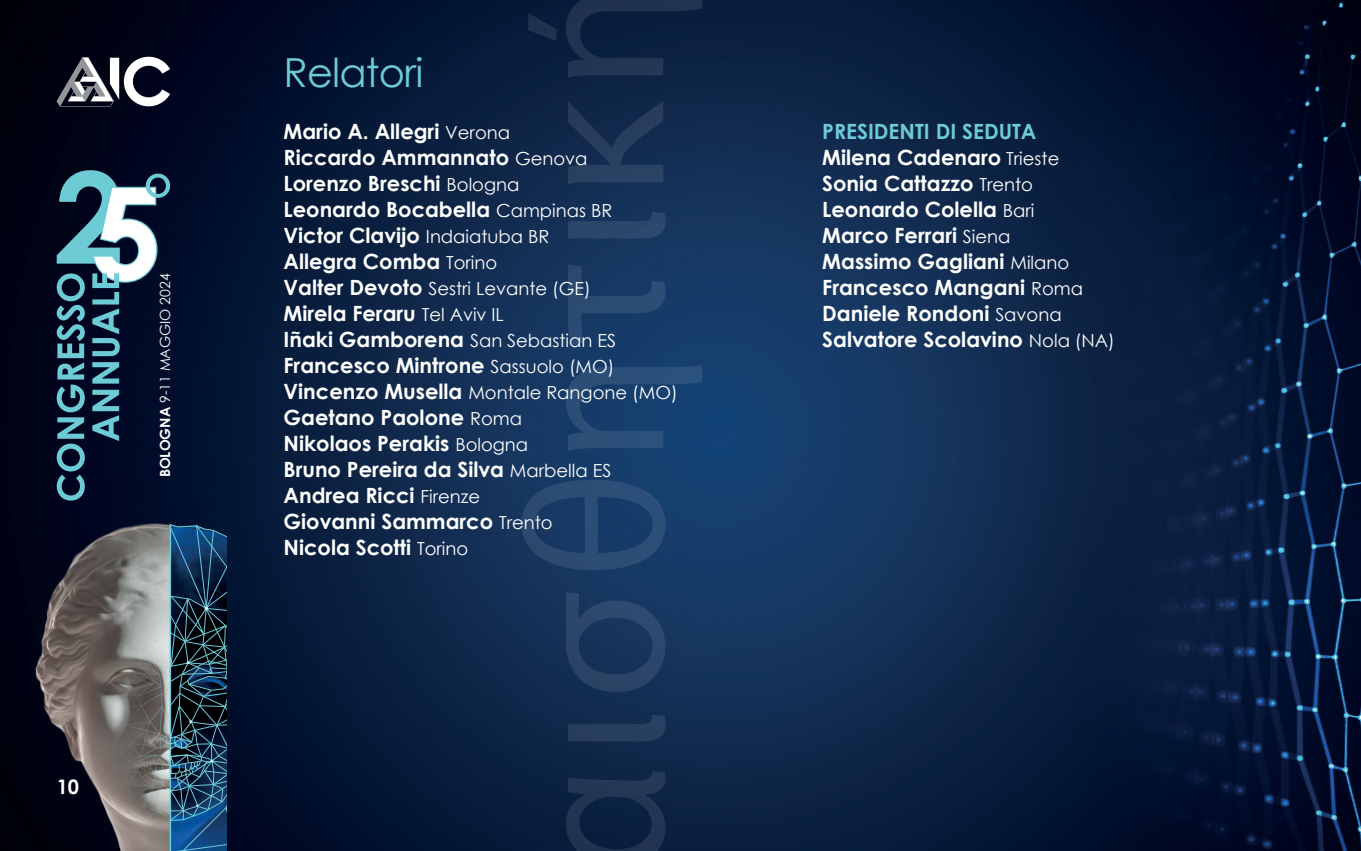
<style>
.page{position:relative;width:1361px;height:851px;background:#fff}
.page>*{position:absolute;margin:0;border:0;box-sizing:border-box;transform-origin:0 0}
.t1{font:40px "Century Gothic";letter-spacing:-.02em;color:#6dcbd6}
.t2{font:700 21px/26px "Century Gothic";color:#fff}
.t3{font:700 20px "Century Gothic";color:#fff}
.t4{font:18px "Century Gothic";color:#fff}
.t5{font:14px "Century Gothic";color:#fff}
.s1{font-weight:700}
.s2{font-weight:400;font-size:18px}
.s3{font-weight:700;font-size:21px}
.s4{color:#6dcbd6}
</style>
<div class="page">
<img style="left:0;top:0;width:1361px;height:850px">
<svg style="left:566px;top:770px;width:99px;height:80px;background:#152949"></svg>
<svg style="left:568px;top:714px;width:97px;height:27px;background:#203759"></svg>
<svg style="left:566px;top:592px;width:99px;height:100px;background:#1f3b61"></svg>
<svg style="left:521px;top:479px;width:144px;height:91px;background:#20416b"></svg>
<svg style="left:566px;top:365px;width:136px;height:86px;background:#1d4572"></svg>
<svg style="left:568px;top:264px;width:97px;height:81px;background:#1d3f69"></svg>
<svg style="left:568px;top:212px;width:97px;height:26px;background:#244065"></svg>
<svg style="left:568px;top:101px;width:95px;height:83px;background:#1b3355"></svg>
<svg style="left:528px;top:0;width:174px;height:78px;background:#102544"></svg>
<svg style="left:57px;top:57px;width:113px;height:49px"></svg>
<img style="left:13px;top:493px;width:214px;height:357px">
<svg style="left:171px;top:524px;width:56px;height:326px;background:#1a3d58"></svg>
<img style="left:46px;top:518px;width:125px;height:332px">
<svg style="left:57px;top:170px;width:113px;height:330px;background:#2c475c"></svg>
<p class="t5" style="left:155px;top:477px;width:205px;rotate:-90deg"><span class="s1">BOLOGNA</span> 9-11 MAGGIO 2024</p>
<p class="t3" style="left:57px;top:774px;width:24px">10</p>
<h1 class="t1" style="left:283px;top:44px;width:141px">Relatori</h1>
<p class="t2" style="left:283px;top:118px;width:330px">Mario A. Allegri <span class="s2">Verona<br></span>Riccardo Ammannato <span class="s2">Genova<br></span>Lorenzo Breschi <span class="s2">Bologna<br></span>Leonardo Bocabella <span class="s2">Campinas BR<br></span>Victor Clavijo <span class="s2">Indaiatuba BR<br></span>Allegra Comba <span class="s2">Torino</span></p>
<p class="t4" style="left:283px;top:276px;width:309px"><span class="s3">Valter Devoto</span> Sestri Levante (GE)</p>
<p class="t2" style="left:283px;top:300px;width:334px">Mirela Feraru <span class="s2">Tel Aviv IL<br></span>Iñaki Gamborena <span class="s2">San Sebastian ES<br></span>Francesco Mintrone <span class="s2">Sassuolo (MO)</span></p>
<p class="t4" style="left:283px;top:380px;width:396px"><span class="s3">Vincenzo Musella</span> Montale Rangone (MO)</p>
<p class="t2" style="left:283px;top:404px;width:329px">Gaetano Paolone <span class="s2">Roma<br></span>Nikolaos Perakis <span class="s2">Bologna<br></span>Bruno Pereira da Silva <span class="s2">Marbella ES<br></span>Andrea Ricci <span class="s2">Firenze<br></span>Giovanni Sammarco <span class="s2">Trento<br></span>Nicola Scotti <span class="s2">Torino</span></p>
<p class="t2" style="left:822px;top:118px;width:294px"><span class="s4">PRESIDENTI DI SEDUTA<br></span>Milena Cadenaro <span class="s2">Trieste<br></span>Sonia Cattazzo <span class="s2">Trento<br></span>Leonardo Colella <span class="s2">Bari<br></span>Marco Ferrari <span class="s2">Siena<br></span>Massimo Gagliani <span class="s2">Milano<br></span>Francesco Mangani <span class="s2">Roma<br></span>Daniele Rondoni <span class="s2">Savona<br></span>Salvatore Scolavino <span class="s2">Nola (NA)</span></p>
</div>
